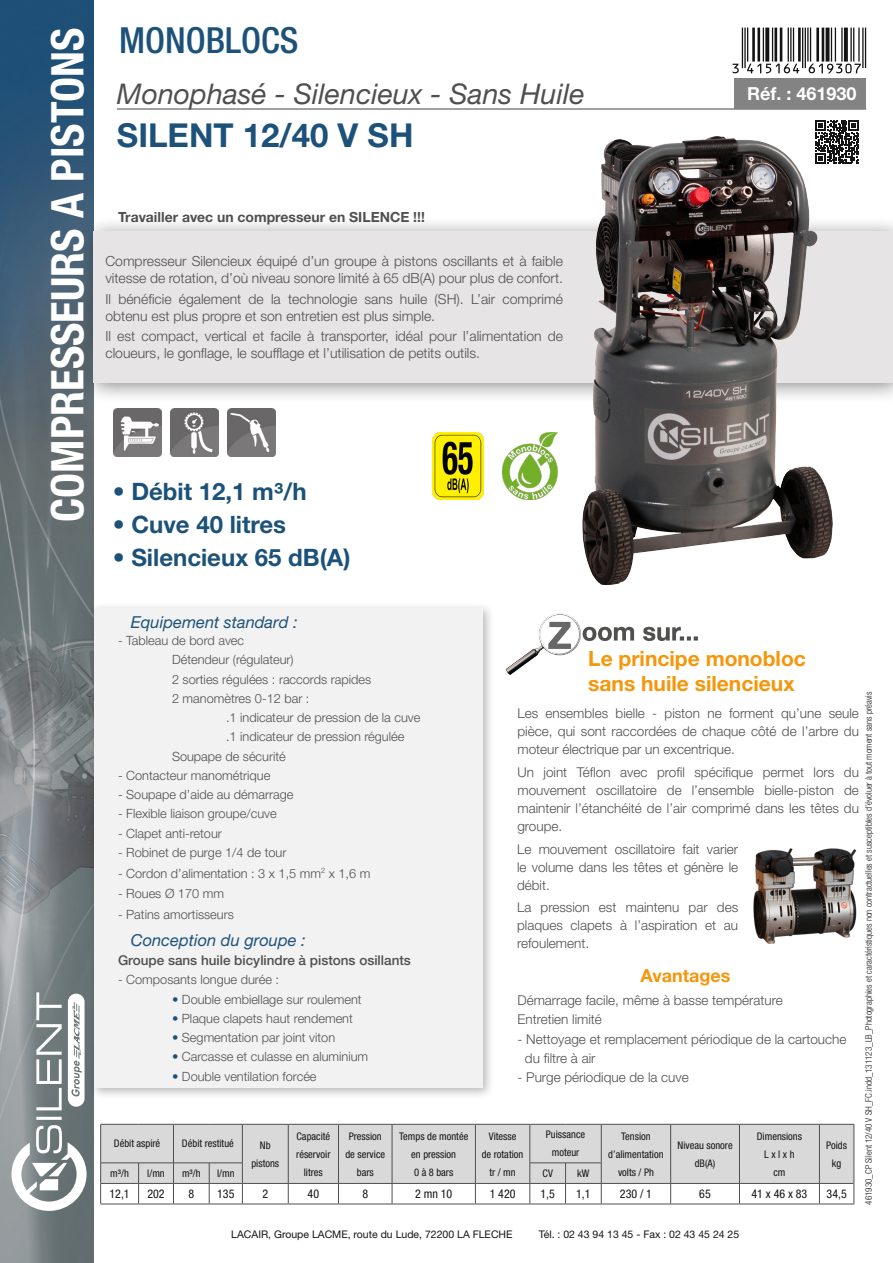
<style>
.page{position:relative;width:893px;height:1263px;background:#fff}
.page>*{position:absolute;margin:0;border:0;box-sizing:border-box;transform-origin:0 0}
.t1{font:700 condensed 45px "Helvetica Neue LT Std";color:#fff}
.t2{font:500 condensed 36px "Helvetica Neue LT Std";color:#1c5279}
.t3{font:700 33px "Helvetica Neue LT Std";color:#1c5279}
.t4{font:italic 28.5px "Helvetica Neue LT Std";color:#504f4f}
.t5{font:700 24px "Helvetica Neue LT Std";color:#1c5279}
.t6{font:700 21px/25.2px "Helvetica Neue LT Std";color:#f5960b}
.t7{font:700 18px "Helvetica Neue LT Std";color:#fff}
.t8{font:700 18px "Helvetica Neue LT Std";color:#f5960b}
.t9{font:italic 16.5px "Helvetica Neue LT Std";color:#1c5279}
.t10{font:300 13.95px/16.8px "Helvetica Neue LT Std";color:#504f4f}
.t11{font:700 13.95px "Helvetica Neue LT Std";color:#504f4f}
.t12{font:300 13.5px/18px "Helvetica Neue LT Std";color:#504f4f;text-align:justify}
.t13{font:500 13.5px "Helvetica Neue LT Std";color:#504f4f}
.t14{font:300 12.75px "Helvetica Neue LT Std";color:#504f4f}
.t15{font:condensed 12px "Helvetica Neue LT Std";color:#131413}
.t16{font:condensed 10.5px/18px "Helvetica Neue LT Std";color:#131413;text-align:center}
.t17{font:10.5px "Helvetica Neue LT Std";color:#131413}
.t18{font:300 condensed 9px "Helvetica Neue LT Std";color:#131413}
.s1{font-weight:700;color:#1c5279}
</style>
<div class="page">
<img style="left:0;top:0;width:94px;height:1263px">
<div style="left:78px;top:216px;width:815px;height:188px;background:#131413;opacity:.5"></div>
<div style="left:94px;top:232px;width:799px;height:151px;background:#e6e4e4"></div>
<div style="left:88px;top:602px;width:407px;height:498px;background:#131413;opacity:.3"></div>
<div style="left:94px;top:608px;width:389px;height:480px;background:#f3f2f2"></div>
<hr style="left:117px;top:108px;width:749px;height:2px;background:#838383">
<div style="left:734px;top:79px;width:132px;height:30px;background:#838383"></div>
<img style="left:582px;top:136px;width:252px;height:449px">
<svg style="left:100px;top:1124px;width:754px;height:80px"></svg>
<hr style="left:530px;top:1183px;width:36px;height:1px;background:#504f4f">
<hr style="left:566px;top:1183px;width:35px;height:1px;background:#504f4f">
<svg style="left:815px;top:120px;width:44px;height:44px"></svg>
<img style="left:506px;top:614px;width:192px;height:61px">
<img style="left:502px;top:433px;width:56px;height:67px">
<svg style="left:733px;top:28px;width:133px;height:45px"></svg>
<img style="left:113px;top:409px;width:48px;height:48px">
<img style="left:170px;top:409px;width:48px;height:48px">
<img style="left:228px;top:409px;width:48px;height:48px">
<img style="left:753px;top:848px;width:104px;height:96px">
<svg style="left:68px;top:994px;width:17px;height:113px"></svg>
<svg style="left:12px;top:1117px;width:75px;height:94px"></svg>
<svg style="left:36px;top:992px;width:26px;height:118px"></svg>
<img style="left:432px;top:433px;width:52px;height:67px">
<h1 class="t1" style="left:40px;top:522px;width:496px;rotate:-90deg">COMPRESSEURS A PISTONS</h1>
<h2 class="t2" style="left:119px;top:19px;width:181px">MONOBLOCS</h2>
<h3 class="t4" style="left:117px;top:77px;width:469px">Monophasé - Silencieux - Sans Huile</h3>
<h3 class="t3" style="left:117px;top:115px;width:298px">SILENT 12/40 V SH</h3>
<p class="t11" style="left:118px;top:208px;width:308px">Travailler avec un compresseur en SILENCE !!!</p>
<p class="t10" style="left:105px;top:252px;width:459px">Compresseur Silencieux équipé d’un groupe à pistons oscillants et à faible vitesse de rotation, d’où niveau sonore limité à 65 dB(A) pour plus de confort.</p>
<p class="t10" style="left:105px;top:290px;width:459px">Il bénéficie également de la technologie sans huile (SH). L’air comprimé obtenu est plus propre et son entretien est plus simple.</p>
<p class="t10" style="left:105px;top:328px;width:459px">Il est compact, vertical et facile à transporter, idéal pour l’alimentation de cloueurs, le gonflage, le soufflage et l’utilisation de petits outils.</p>
<h3 class="t5" style="left:113px;top:476px;width:195px">• Débit 12,1 m³/h</h3>
<h3 class="t5" style="left:113px;top:509px;width:175px">• Cuve 40 litres</h3>
<h3 class="t5" style="left:113px;top:542px;width:239px">• Silencieux 65 dB(A)</h3>
<p class="t9" style="left:131px;top:612px;width:168px">Equipement standard :</p>
<h3 class="t7" style="left:747px;top:83px;width:111px">Réf. : 461930</h3>
<p class="t14" style="left:118px;top:633px;width:128px">- Tableau de bord avec</p>
<p class="t14" style="left:172px;top:652px;width:123px">Détendeur (régulateur)</p>
<p class="t14" style="left:172px;top:671px;width:201px">2 sorties régulées : raccords rapides</p>
<p class="t14" style="left:172px;top:690px;width:139px">2 manomètres 0-12 bar :</p>
<p class="t14" style="left:226px;top:710px;width:196px">.1 indicateur de pression de la cuve</p>
<p class="t14" style="left:226px;top:729px;width:180px">.1 indicateur de pression régulée</p>
<p class="t14" style="left:172px;top:748px;width:115px">Soupape de sécurité</p>
<p class="t14" style="left:118px;top:767px;width:154px">- Contacteur manométrique</p>
<p class="t14" style="left:118px;top:787px;width:177px">- Soupape d’aide au démarrage</p>
<p class="t14" style="left:118px;top:806px;width:160px">- Flexible liaison groupe/cuve</p>
<p class="t14" style="left:118px;top:825px;width:105px">- Clapet anti-retour</p>
<p class="t14" style="left:118px;top:844px;width:170px">- Robinet de purge 1/4 de tour</p>
<p class="t14" style="left:118px;top:865px;width:254px">- Cordon d’alimentation : 3 x 1,5 mm<sup>2</sup> x 1,6 m</p>
<p class="t14" style="left:118px;top:886px;width:108px">- Roues Ø 170 mm</p>
<p class="t14" style="left:118px;top:907px;width:117px">- Patins amortisseurs</p>
<h3 class="t6" style="left:588px;top:646px;width:219px">Le principe monobloc sans huile silencieux</h3>
<p class="t18" style="left:863px;top:1204px;width:514px;rotate:-90deg">461930_CP Silent 12/40 V SH_FC.indd_131123_LB_Photographies et caractéristiques non contractuelles et susceptibles d’évoluer à tout moment sans préavis</p>
<p class="t12" style="left:517px;top:704px;width:343px">Les ensembles bielle - piston ne forment qu’une seule pièce, qui sont raccordées de chaque côté de l’arbre du moteur électrique par un excentrique.</p>
<p class="t12" style="left:517px;top:762px;width:343px">Un joint Téflon avec profil spécifique permet lors du mouvement oscillatoire de l’ensemble bielle-piston de maintenir l’étanchéité de l’air comprimé dans les têtes du groupe.</p>
<p class="t12" style="left:517px;top:840px;width:223px">Le mouvement oscillatoire fait varier le volume dans les têtes et génère le débit.</p>
<p class="t12" style="left:517px;top:898px;width:223px">La pression est maintenu par des plaques clapets à l’aspiration et au refoulement.</p>
<p class="t9" style="left:131px;top:930px;width:177px">Conception du groupe :</p>
<p class="t13" style="left:118px;top:952px;width:294px">Groupe sans huile bicylindre à pistons osillants</p>
<p class="t14" style="left:118px;top:972px;width:163px">- Composants longue durée :</p>
<p class="t14" style="left:172px;top:991px;width:191px"><span class="s1">•</span> Double embiellage sur roulement</p>
<p class="t14" style="left:172px;top:1010px;width:182px"><span class="s1">•</span> Plaque clapets haut rendement</p>
<p class="t14" style="left:172px;top:1030px;width:165px"><span class="s1">•</span> Segmentation par joint viton</p>
<p class="t14" style="left:172px;top:1049px;width:198px"><span class="s1">•</span> Carcasse et culasse en aluminium</p>
<p class="t14" style="left:172px;top:1068px;width:146px"><span class="s1">•</span> Double ventilation forcée</p>
<h3 class="t8" style="left:640px;top:964px;width:92px">Avantages</h3>
<p class="t12" style="left:517px;top:990px;width:267px;line-height:19.2px">Démarrage facile, même à basse température<br>Entretien limité</p>
<p class="t12" style="left:525px;top:1029px;width:323px;line-height:19.2px;text-indent:-8px">- Nettoyage et remplacement périodique de la cartouche du filtre à air</p>
<p class="t12" style="left:517px;top:1068px;width:173px">- Purge périodique de la cuve</p>
<p class="t16" style="left:114px;top:1134px;width:48px">Débit aspiré</p>
<p class="t16" style="left:182px;top:1134px;width:53px">Débit restitué</p>
<p class="t16" style="left:251px;top:1136px;width:29px">Nb pistons</p>
<p class="t16" style="left:296px;top:1127px;width:36px">Capacité réservoir litres</p>
<p class="t16" style="left:345px;top:1127px;width:41px">Pression de service bars</p>
<p class="t16" style="left:399px;top:1127px;width:71px">Temps de montée en pression<br>0 à 8 bars</p>
<p class="t16" style="left:482px;top:1127px;width:43px">Vitesse<br>de rotation tr / mn</p>
<p class="t16" style="left:546px;top:1125px;width:41px">Puissance moteur</p>
<p class="t16" style="left:608px;top:1127px;width:57px">Tension d’alimentation volts / Ph</p>
<p class="t16" style="left:677px;top:1136px;width:57px">Niveau sonore dB(A)</p>
<p class="t16" style="left:757px;top:1127px;width:47px">Dimensions<br>L x l x h<br>cm</p>
<p class="t16" style="left:826px;top:1136px;width:22px">Poids kg</p>
<p class="t16" style="left:110px;top:1164px;width:20px">m³/h</p>
<p class="t16" style="left:147px;top:1164px;width:19px">l/mn</p>
<p class="t16" style="left:182px;top:1164px;width:20px">m³/h</p>
<p class="t16" style="left:217px;top:1164px;width:19px">l/mn</p>
<p class="t16" style="left:543px;top:1164px;width:12px">CV</p>
<p class="t16" style="left:577px;top:1164px;width:14px">kW</p>
<p class="t15" style="left:110px;top:1187px;width:22px">12,1</p>
<p class="t15" style="left:147px;top:1187px;width:19px">202</p>
<p class="t15" style="left:188px;top:1187px;width:7px">8</p>
<p class="t15" style="left:217px;top:1187px;width:19px">135</p>
<p class="t15" style="left:262px;top:1187px;width:7px">2</p>
<p class="t15" style="left:308px;top:1187px;width:13px">40</p>
<p class="t15" style="left:362px;top:1187px;width:7px">8</p>
<p class="t15" style="left:415px;top:1187px;width:39px">2 mn 10</p>
<p class="t15" style="left:490px;top:1187px;width:27px">1 420</p>
<p class="t15" style="left:540px;top:1187px;width:16px">1,5</p>
<p class="t15" style="left:576px;top:1187px;width:16px">1,1</p>
<p class="t15" style="left:620px;top:1187px;width:34px">230 / 1</p>
<p class="t15" style="left:699px;top:1187px;width:13px">65</p>
<p class="t15" style="left:751px;top:1187px;width:57px">41 x 46 x 83</p>
<p class="t15" style="left:827px;top:1187px;width:22px">34,5</p>
<p class="t17" style="left:231px;top:1228px;width:283px">LACAIR, Groupe LACME, route du Lude, 72200 LA FLECHE</p>
<p class="t17" style="left:539px;top:1228px;width:202px">Tél. : 02 43 94 13 45 - Fax : 02 43 45 24 25</p>
</div>
